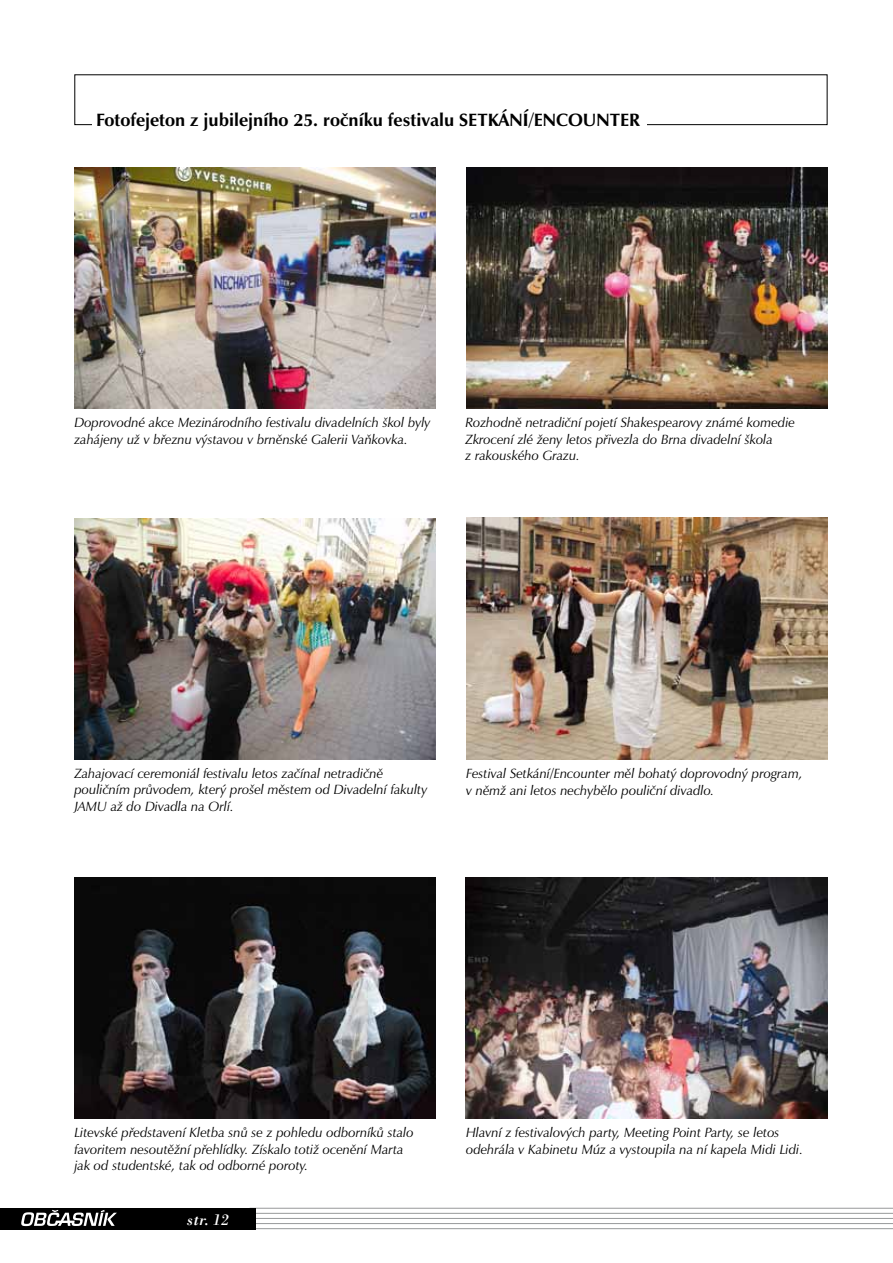
<style>
.page{position:relative;width:893px;height:1263px;background:#fff}
.page>*{position:absolute;margin:0;border:0;box-sizing:border-box;transform-origin:0 0}
.t1{font:700 18px "Zapf Humanist 601 AT";color:#000}
.t2{font:italic 16.5px "Bodoni AT";color:#fff}
.t3{font:italic 13.5px/16.5px "Zapf Humanist 601 AT";color:#000}
</style>
<div class="page">
<hr style="left:250px;top:1208px;width:643px;height:1px;background:#9c9e9f">
<hr style="left:250px;top:1213px;width:643px;height:1px;background:#9c9e9f">
<hr style="left:250px;top:1218px;width:643px;height:1px;background:#9c9e9f">
<hr style="left:250px;top:1223px;width:643px;height:1px;background:#9c9e9f">
<hr style="left:250px;top:1228px;width:643px;height:1px;background:#9c9e9f">
<div style="left:0;top:1208px;width:255px;height:21px;background:#000"></div>
<svg style="left:21px;top:1210px;width:96px;height:16px"></svg>
<img style="left:74px;top:167px;width:362px;height:241px">
<img style="left:74px;top:518px;width:362px;height:241px">
<img style="left:74px;top:877px;width:362px;height:241px">
<img style="left:466px;top:167px;width:361px;height:241px">
<img style="left:466px;top:877px;width:361px;height:241px">
<img style="left:466px;top:518px;width:361px;height:241px">
<h1 class="t1" style="left:96px;top:108px;width:460px">Fotofejeton z jubilejního 25. ročníku festivalu Setkán í/Encounter</h1>
<p class="t3" style="left:74px;top:414px;width:358px">Doprovodné akce Mezinárodního festivalu divadelních škol byly zahájeny už v březnu výstavou v brněnské Galerii Vaňkovka.</p>
<p class="t3" style="left:466px;top:414px;width:331px">Rozhodně netradiční pojetí Shakespearovy známé komedie<br>Zkrocení zlé ženy letos přivezla do Brna divadelní škola<br>z rakouského Grazu.</p>
<p class="t3" style="left:74px;top:765px;width:354px">Zahajovací ceremoniál festivalu letos začínal netradičně pouličním průvodem, který prošel městem od Divadelní fakulty<br>JAMU až do Divadla na Orlí.</p>
<p class="t3" style="left:466px;top:765px;width:338px">Festival Setkání/Encounter měl bohatý doprovodný program, v němž ani letos nechybělo pouliční divadlo.</p>
<p class="t3" style="left:74px;top:1124px;width:341px">Litevské představení Kletba snů se z pohledu odborníků stalo favoritem nesoutěžní přehlídky. Získalo totiž ocenění Marta jak od studentské, tak od odborné poroty.</p>
<p class="t2" style="left:187px;top:1209px;width:44px">str. 12</p>
<p class="t3" style="left:466px;top:1124px;width:338px">Hlavní z festivalových party, Meeting Point Party, se letos odehrála v Kabinetu Múz a vystoupila na ní kapela Midi Lidi.</p>
</div>
